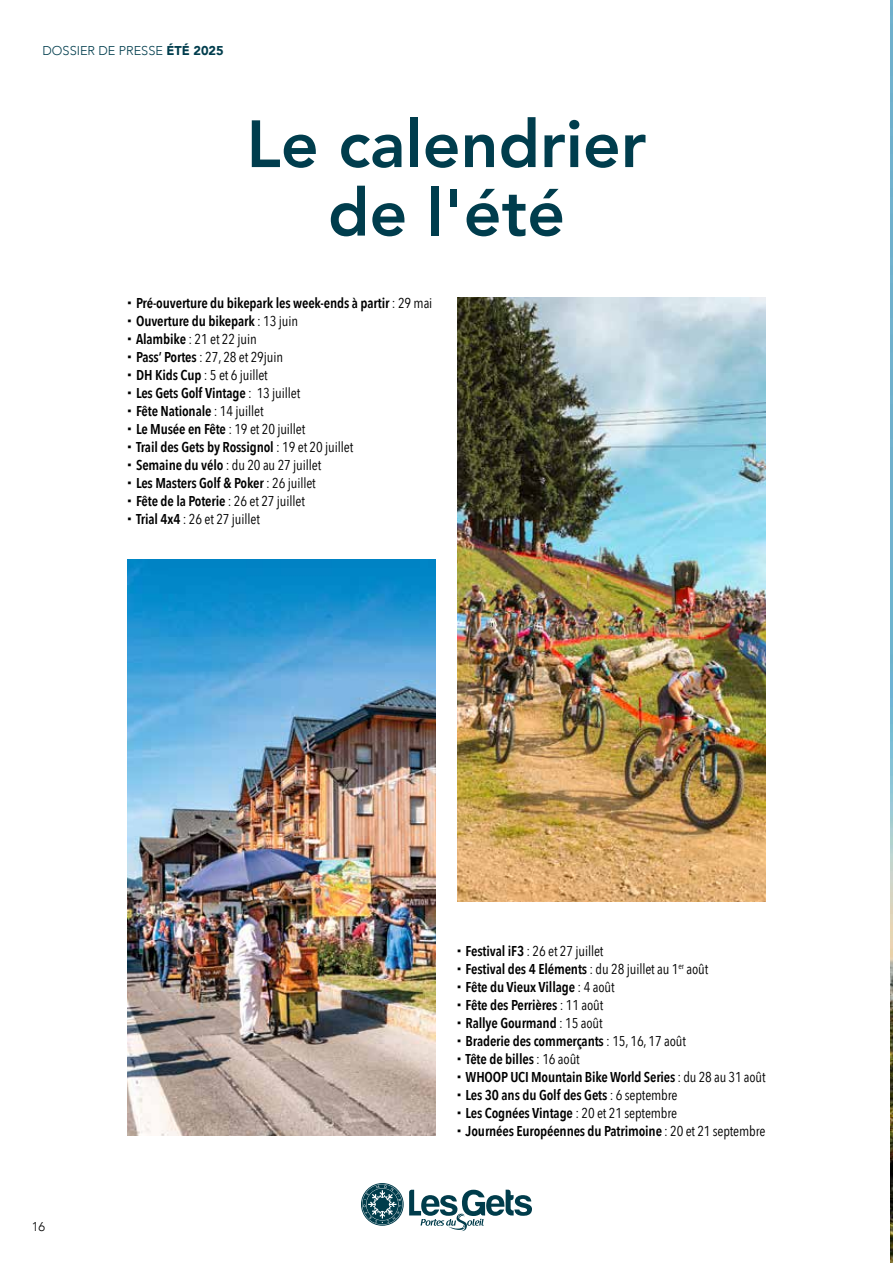
<style>
.page{position:relative;width:893px;height:1263px;background:#fff}
.page>*{position:absolute;margin:0;border:0;box-sizing:border-box;transform-origin:0 0}
.t1{font:800 66px/68.6px "Avenir";color:#003d4d;text-align:center}
.t2{font:600 14.25px/18px "Avenir Next Condensed";letter-spacing:-.01em;color:#000}
.t3{font:300 12.75px "Avenir";color:#003d4d}
.t4{font:300 12.75px "Avenir";color:#000}
.s1{font-weight:900}
.s2{font-weight:400}
</style>
<div class="page">
<svg style="left:361px;top:1183px;width:171px;height:48px"></svg>
<img style="left:890px;top:0;width:3px;height:1263px">
<img style="left:457px;top:298px;width:308px;height:604px">
<img style="left:128px;top:560px;width:308px;height:575px">
<p class="t3" style="left:43px;top:43px;width:183px">DOSSIER DE PRESSE <span class="s1">ÉTÉ 2025</span></p>
<h1 class="t1" style="left:247px;top:111px;width:401px">Le calendrier de l'été</h1>
<p class="t2" style="left:136px;top:295px;width:298px">Pré-ouverture du bikepark les week-ends à partir <span class="s2">: 29 mai </span>Ouverture du bikepark <span class="s2">: 13 juin<br></span>Alambike <span class="s2">: 21 et 22 juin<br></span>Pass’ Portes <span class="s2">: 27, 28 et 29juin<br></span>DH Kids Cup <span class="s2">: 5 et 6 juillet<br></span>Les Gets Golf Vintage <span class="s2">: 13 juillet<br></span>Fête Nationale <span class="s2">: 14 juillet<br></span>Le Musée en Fête <span class="s2">: 19 et 20 juillet<br></span>Trail des Gets by Rossignol <span class="s2">: 19 et 20 juillet<br></span>Semaine du vélo <span class="s2">: du 20 au 27 juillet<br></span>Les Masters Golf &amp; Poker <span class="s2">: 26 juillet<br></span>Fête de la Poterie <span class="s2">: 26 et 27 juillet<br></span>Trial 4x4 <span class="s2">: 26 et 27 juillet</span></p>
<p class="t4" style="left:32px;top:1220px;width:15px">16</p>
<p class="t2" style="left:466px;top:943px;width:301px">Festival iF3 <span class="s2">: 26 et 27 juillet<br></span>Festival des 4 Eléments <span class="s2">: du 28 juillet au 1</span><sup>er</sup> <span class="s2">août<br></span>Fête du Vieux Village <span class="s2">: 4 août<br></span>Fête des Perrières <span class="s2">: 11 août<br></span>Rallye Gourmand <span class="s2">: 15 août<br></span>Braderie des commerçants <span class="s2">: 15, 16, 17 août<br></span>Tête de billes <span class="s2">: 16 août<br></span>WHOOP UCI Mountain Bike World Series <span class="s2">: du 28 au 31 août </span>Les 30 ans du Golf des Gets <span class="s2">: 6 septembre<br></span>Les Cognées Vintage <span class="s2">: 20 et 21 septembre<br></span>Journées Européennes du Patrimoine <span class="s2">: 20 et 21 septembre</span></p>
</div>
